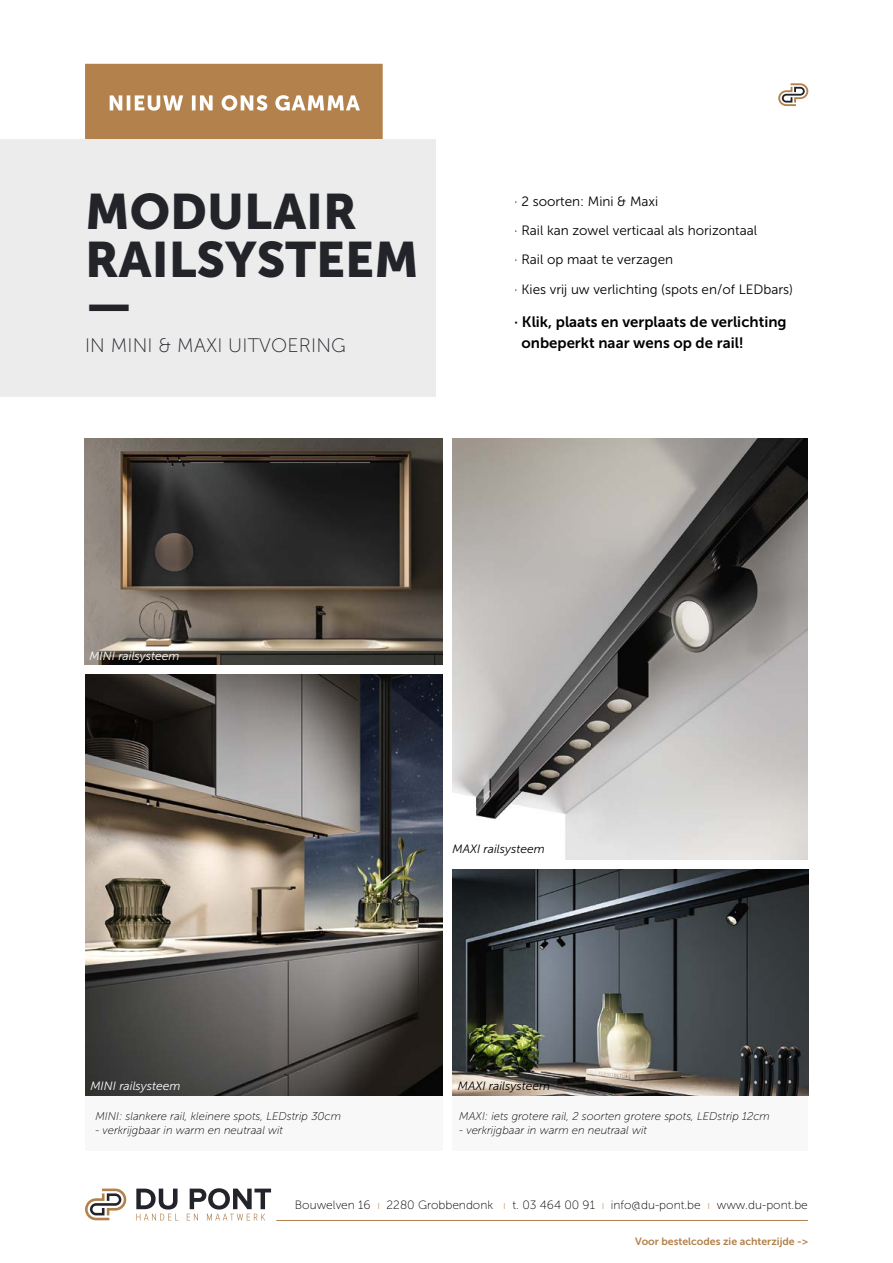
<style>
.page{position:relative;width:893px;height:1263px;background:#fff}
.page>*{position:absolute;margin:0;border:0;box-sizing:border-box;transform-origin:0 0}
.t1{font:49.5px/48px "Museo Sans 900";color:#23242a}
.t2{font:21px "Museo Sans 900";letter-spacing:.04em;color:#fff}
.t3{font:19.5px "Museo Sans 100";letter-spacing:.01em;color:#23242a}
.t4{font:15px/21px "Museo Sans 700";color:#000}
.t5{font:13.5px/29.2px "Museo Sans 300";color:#000}
.t6{font:12px "Museo Sans 100";color:#000}
.t7{font:italic 12px "Museo Sans 300";color:#000}
.t8{font:italic 12px "Museo Sans 300";color:#fff}
.t9{font:italic 11.25px "Museo Sans 100";color:#000}
.t10{font:10.5px "Museo Sans 700";color:#b3814b}
.s1{color:#b3814b}
</style>
<div class="page">
<div style="left:85px;top:1095px;width:357px;height:56px;background:#f9f8f8"></div>
<div style="left:452px;top:1095px;width:356px;height:56px;background:#f9f8f8"></div>
<div style="left:85px;top:64px;width:298px;height:76px;background:#b3814b"></div>
<svg style="left:778px;top:83px;width:30px;height:23px"></svg>
<div style="left:0;top:140px;width:436px;height:257px;background:#ececec"></div>
<img style="left:452px;top:438px;width:356px;height:422px">
<img style="left:85px;top:674px;width:357px;height:422px">
<svg style="left:85px;top:1188px;width:41px;height:32px"></svg>
<svg style="left:136px;top:1188px;width:42px;height:32px"></svg>
<svg style="left:187px;top:1188px;width:84px;height:32px"></svg>
<hr style="left:276px;top:1220px;width:532px;height:1px;background:#b3814b">
<img style="left:85px;top:438px;width:357px;height:227px">
<img style="left:452px;top:869px;width:356px;height:227px">
<h2 class="t2" style="left:108px;top:91px;width:253px">NIEUW IN ONS GAMMA</h2>
<h1 class="t1" style="left:85px;top:187px;width:335px">MODULAIR<br>RAILSYSTEEM —</h1>
<h3 class="t3" style="left:85px;top:335px;width:262px">IN MINI &amp; MAXI UITVOERING</h3>
<p class="t5" style="left:514px;top:187px;width:280px">· 2 soorten: Mini &amp; Maxi<br>· Rail kan zowel verticaal als horizontaal<br>· Rail op maat te verzagen<br>· Kies vrij uw verlichting (spots en/of LEDbars)</p>
<h3 class="t4" style="left:521px;top:312px;width:267px;text-indent:-7px">· Klik, plaats en verplaats de verlichting onbeperkt naar wens op de rail!</h3>
<p class="t8" style="left:89px;top:649px;width:92px">MINI railsysteem</p>
<p class="t8" style="left:90px;top:1079px;width:92px">MINI railsysteem</p>
<p class="t9" style="left:95px;top:1110px;width:247px">MINI: slankere rail, kleinere spots, LEDstrip 30cm</p>
<p class="t9" style="left:95px;top:1124px;width:189px">- verkrijgbaar in warm en neutraal wit</p>
<p class="t7" style="left:452px;top:842px;width:94px">MAXI railsysteem</p>
<p class="t7" style="left:458px;top:1079px;width:94px">MAXI railsysteem</p>
<p class="t9" style="left:459px;top:1110px;width:312px">MAXI: iets grotere rail, 2 soorten grotere spots, LEDstrip 12cm</p>
<p class="t9" style="left:459px;top:1124px;width:189px">- verkrijgbaar in warm en neutraal wit</p>
<p class="t6" style="left:295px;top:1198px;width:515px">Bouwelven 16 <span class="s1">ı</span> 2280 Grobbendonk <span class="s1">ı</span> t. 03 464 00 91 <span class="s1">ı</span> info@du-pont.be <span class="s1">ı</span> www.du-pont.be</p>
<p class="t10" style="left:635px;top:1235px;width:174px">Voor bestelcodes zie achterzijde -&gt;</p>
</div>
